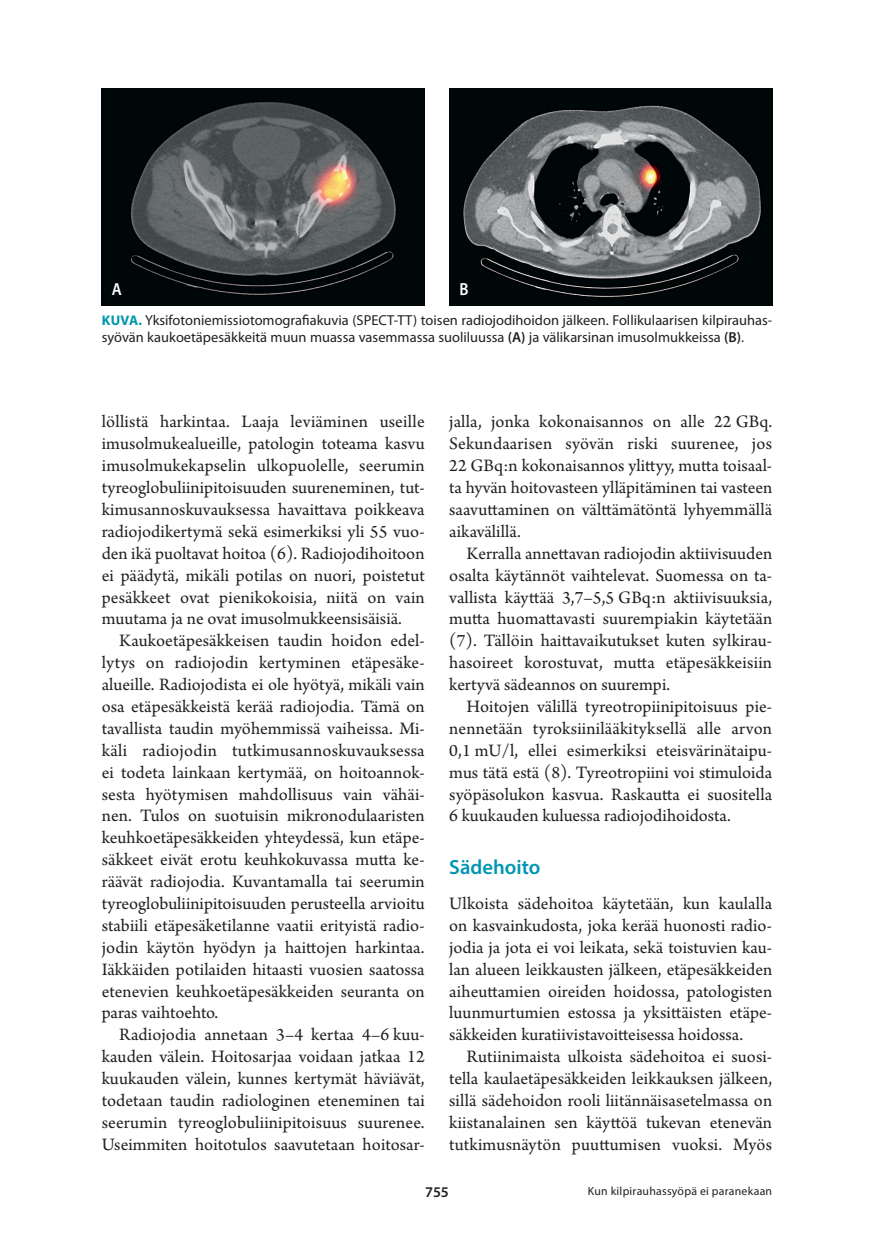
<style>
.page{position:relative;width:874px;height:1241px;background:#fff}
.page>*{position:absolute;margin:0;border:0;box-sizing:border-box;transform-origin:0 0}
.v1{font:600 20.65px "Myriad Pro";color:#0096b1}
.l_ei_sis{font:18.38px/21.9px "Arno Pro";color:#231f20;text-align:justify}
.kt{font:600 17.5px "Myriad Pro";color:#fff;scale:.9 1}
.t1{font:600 14.88px "Myriad Pro";color:#231f20}
.kt-2{font:14.35px/17.5px "Myriad Pro";color:#231f20}
.Ala{font:11.9px "Myriad Pro";letter-spacing:.02em;color:#231f20}
.s1{font-weight:700;font-size:14px;color:#0096b1}
.s2{font-weight:600}
</style>
<div class="page">
<img style="left:102px;top:88px;width:322px;height:217px">
<img style="left:449px;top:88px;width:322px;height:217px">
<p class="kt" style="left:112px;top:278px;width:13px">A</p>
<p class="kt" style="left:459px;top:278px;width:12px">B</p>
<p class="kt-2" style="left:102px;top:311px;width:671px"><span class="s1">KUVA.</span> Yksifotoniemissiotomografiakuvia (SPECT-TT) toisen radiojodihoidon jälkeen. Follikulaarisen kilpirauhas&shy;syövän kaukoetäpesäkkeitä muun muassa vasemmassa suoliluussa <span class="s2">(A)</span> ja välikarsinan imusolmukkeissa <span class="s2">(B)</span>.</p>
<p class="l_ei_sis" style="left:102px;top:412px;width:324px">löllistä harkintaa. Laaja leviäminen useille imusolmukealueille, patologin toteama kasvu imusolmukekapselin ulkopuolelle, seerumin tyreoglobuliinipitoisuuden suureneminen, tut&shy;kimusannoskuvauksessa havaittava poikkeava radiojodikertymä sekä esimerkiksi yli 55 vuo&shy;den ikä puoltavat hoitoa (6). Radiojodihoitoon ei päädytä, mikäli potilas on nuori, poistetut pesäkkeet ovat pienikokoisia, niitä on vain muutama ja ne ovat imusolmukkeensisäisiä.</p>
<p class="l_ei_sis" style="left:102px;top:630px;width:324px;text-indent:17px">Kaukoetäpesäkkeisen taudin hoidon edel&shy;lytys on radiojodin kertyminen etäpesäke&shy;alueille. Radiojodista ei ole hyötyä, mikäli vain osa etäpesäkkeistä kerää radiojodia. Tämä on tavallista taudin myöhemmissä vaiheissa. Mi&shy;käli radiojodin tutkimusannoskuvauksessa ei todeta lainkaan kertymää, on hoitoannok&shy;sesta hyötymisen mahdollisuus vain vähäi&shy;nen. Tulos on suotuisin mikronodulaaristen keuhkoetäpesäkkeiden yhteydessä, kun etäpe&shy;säkkeet eivät erotu keuhkokuvassa mutta ke&shy;räävät radiojodia. Kuvantamalla tai seerumin tyreoglobuliinipitoisuuden perusteella arvioitu stabiili etäpesäketilanne vaatii erityistä radio&shy;jodin käytön hyödyn ja haittojen harkintaa.<br>Iäkkäiden potilaiden hitaasti vuosien saatossa etenevien keuhkoetäpesäkkeiden seuranta on paras vaihtoehto.</p>
<p class="l_ei_sis" style="left:102px;top:1024px;width:324px;text-indent:17px">Radiojodia annetaan 3–4 kertaa 4–6 kuu&shy;kauden välein. Hoitosarjaa voidaan jatkaa 12 kuukauden välein, kunnes kertymät häviävät, todetaan taudin radiologinen eteneminen tai seerumin tyreoglobuliinipitoisuus suurenee.<br>Useimmiten hoitotulos saavutetaan hoitosar-</p>
<p class="l_ei_sis" style="left:449px;top:412px;width:324px">jalla, jonka kokonaisannos on alle 22 GBq.<br>Sekundaarisen syövän riski suurenee, jos 22 GBq:n kokonaisannos ylittyy, mutta toisaal&shy;ta hyvän hoitovasteen ylläpitäminen tai vasteen saavuttaminen on välttämätöntä lyhyemmällä aikavälillä.</p>
<p class="l_ei_sis" style="left:449px;top:543px;width:324px;text-indent:17px">Kerralla annettavan radiojodin aktiivisuuden osalta käytännöt vaihtelevat. Suomessa on ta&shy;vallista käyttää 3,7–5,5 GBq:n aktiivisuuksia, mutta huomattavasti suurempiakin käytetään (7). Tällöin haittavaikutukset kuten sylkirau&shy;hasoireet korostuvat, mutta etäpesäkkeisiin kertyvä sädeannos on suurempi.</p>
<p class="l_ei_sis" style="left:449px;top:696px;width:324px;text-indent:17px">Hoitojen välillä tyreotropiinipitoisuus pie&shy;nennetään tyroksiinilääkityksellä alle arvon 0,1 mU/l, ellei esimerkiksi eteisvärinätaipu&shy;mus tätä estä (8). Tyreotropiini voi stimuloida syöpäsolukon kasvua. Raskautta ei suositella 6 kuukauden kuluessa radiojodihoidosta.</p>
<p class="v1" style="left:449px;top:853px;width:93px">Sädehoito</p>
<p class="l_ei_sis" style="left:449px;top:893px;width:324px">Ulkoista sädehoitoa käytetään, kun kaulalla on kasvainkudosta, joka kerää huonosti radio&shy;jodia ja jota ei voi leikata, sekä toistuvien kau&shy;lan alueen leikkausten jälkeen, etäpesäkkeiden aiheuttamien oireiden hoidossa, patologisten luunmurtumien estossa ja yksittäisten etäpe&shy;säkkeiden kuratiivistavoitteisessa hoidossa.</p>
<p class="l_ei_sis" style="left:449px;top:1046px;width:324px;text-indent:17px">Rutiinimaista ulkoista sädehoitoa ei suosi&shy;tella kaulaetäpesäkkeiden leikkauksen jälkeen, sillä sädehoidon rooli liitännäisasetelmassa on kiistanalainen sen käyttöä tukevan etenevän tutkimusnäytön puuttumisen vuoksi. Myös</p>
<p class="t1" style="left:425px;top:1182px;width:25px">755</p>
<p class="Ala" style="left:587px;top:1183px;width:186px">Kun kilpirauhassyöpä ei paranekaan</p>
</div>
